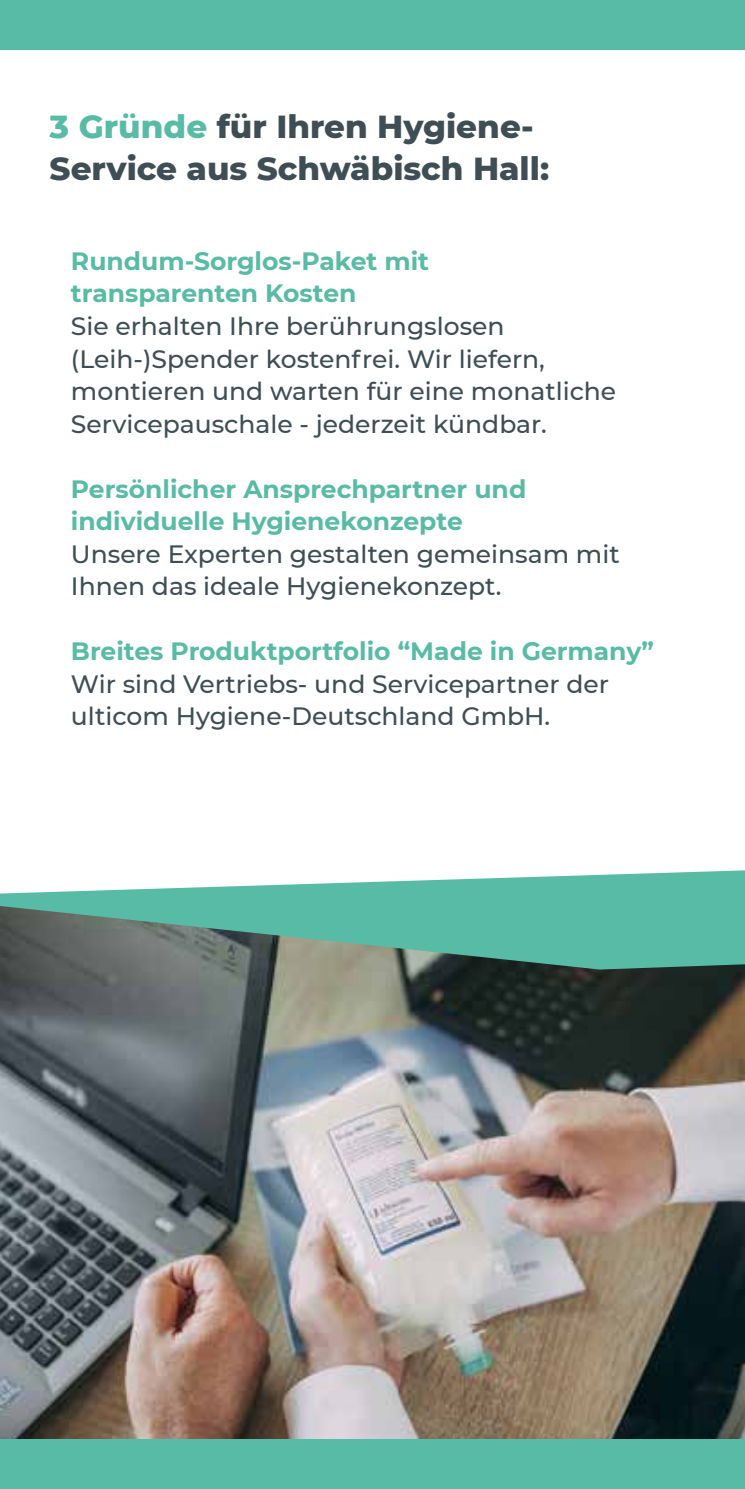
<style>
.page{position:relative;width:745px;height:1489px;background:#fff}
.page>*{position:absolute;margin:0;border:0;box-sizing:border-box;transform-origin:0 0}
.t1{font:800 32.5px/42.5px "Montserrat";color:#3f4e54}
.t2{font:500 25px/32.5px "Montserrat";color:#3f4e54}
.t3{font:700 25px/32.5px "Montserrat";color:#58bba5}
.s1{color:#58bba5}
</style>
<div class="page">
<img style="left:0;top:985px;width:744px;height:454px">
<svg style="left:0;top:870px;width:744px;height:115px;fill:#58bba5"></svg>
<div style="left:0;top:0;width:744px;height:50px;background:#58bba5"></div>
<div style="left:0;top:1439px;width:744px;height:49px;background:#58bba5"></div>
<h1 class="t1" style="left:50px;top:103px;width:500px"><span class="s1">3 Gründe</span> für Ihren Hygiene-<br>Service aus Schwäbisch Hall:</h1>
<p class="t3" style="left:71px;top:243px;width:359px">Rundum-Sorglos-Paket mit transparenten Kosten</p>
<p class="t2" style="left:71px;top:309px;width:546px">Sie erhalten Ihre berührungslosen (Leih-)Spender kostenfrei. Wir liefern, montieren und warten für eine monatliche Servicepauschale - jederzeit kündbar.</p>
<p class="t3" style="left:71px;top:471px;width:456px">Persönlicher Ansprechpartner und individuelle Hygienekonzepte</p>
<p class="t2" style="left:71px;top:536px;width:550px">Unsere Experten gestalten gemeinsam mit<br>Ihnen das ideale Hygienekonzept.</p>
<p class="t3" style="left:71px;top:633px;width:584px">Breites Produktportfolio “Made in Germany”</p>
<p class="t2" style="left:71px;top:666px;width:539px">Wir sind Vertriebs- und Servicepartner der ulticom Hygiene-Deutschland GmbH.</p>
</div>
